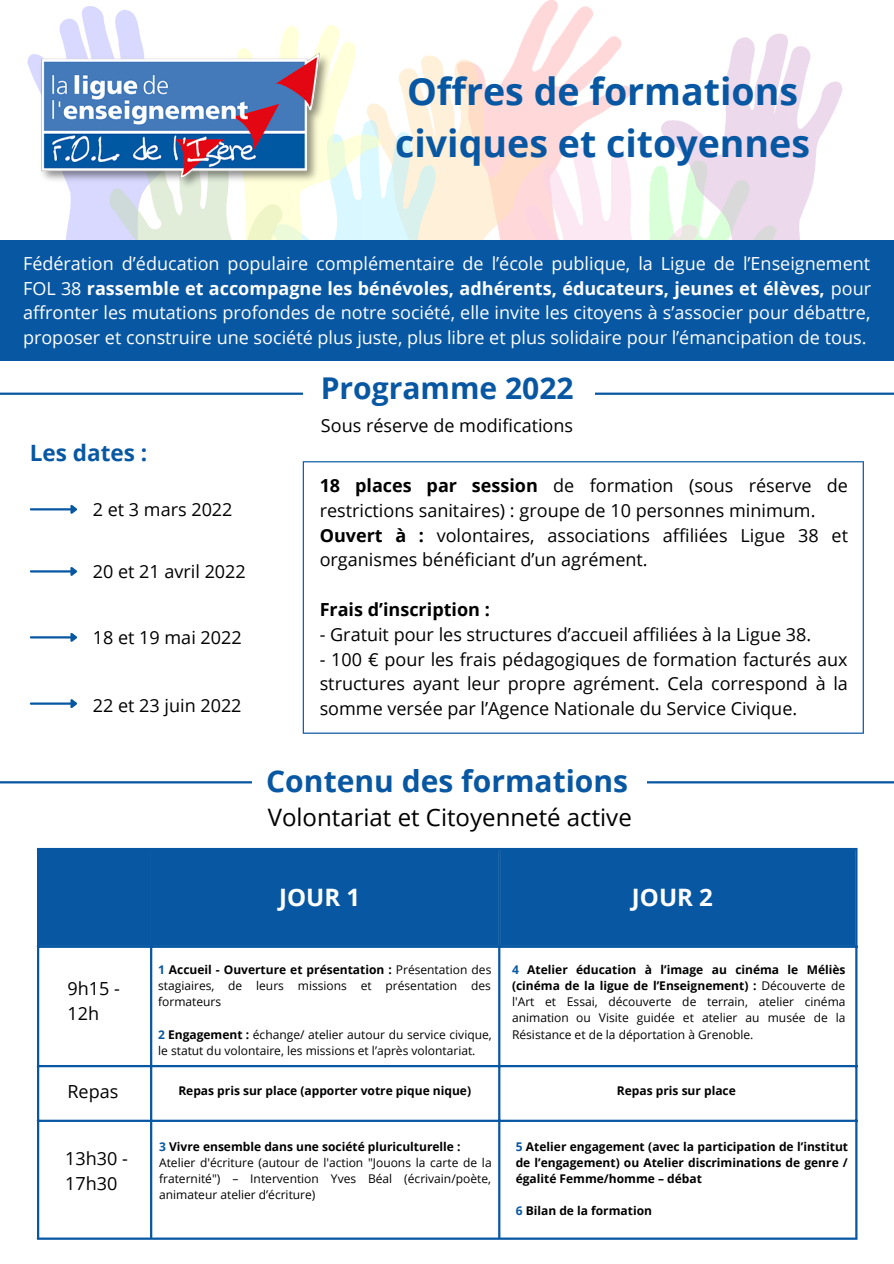
<style>
.page{position:relative;width:894px;height:1264px;background:#fff}
.page>*{position:absolute;margin:0;border:0;box-sizing:border-box;transform-origin:0 0}
.t1{font:700 37.5px/51.8px "Open Sans";color:#0857a3;text-align:center}
.t2{font:700 30px "Open Sans";color:#0857a3}
.t3{font:24px "Open Sans";color:#000}
.t4{font:700 24px "Open Sans";color:#fff}
.t5{font:700 22.5px "Open Sans";color:#0857a3}
.t6{font:18px/24.8px "Open Sans";color:#000}
.t7{font:18px/24.8px "Open Sans";color:#fff;text-align:justify}
.t8{font:700 18px "Open Sans";color:#000}
.t9{font:12px/16px "Open Sans";color:#000;text-align:justify}
.t10{font:700 12px/16px "Open Sans";color:#000;text-align:justify}
.s1{font-weight:700}
.s2{font-weight:700;color:#0857a3}
.s3{color:#0857a3}
</style>
<div class="page">
<img style="left:0;top:0;width:893px;height:241px">
<img style="left:37px;top:44px;width:297px;height:145px">
<div style="left:0;top:241px;width:893px;height:120px;background:#0857a3"></div>
<hr style="left:0;top:392px;width:893px;height:3px;background:#0857a3">
<hr style="left:0;top:781px;width:893px;height:2px;background:#0857a3">
<div style="left:302px;top:370px;width:292px;height:78px;background:#fff"></div>
<div style="left:252px;top:743px;width:394px;height:78px;background:#fff"></div>
<hr style="left:31px;top:508px;width:39px;height:2px;background:#0857a3">
<svg style="left:68px;top:504px;width:9px;height:10px"></svg>
<hr style="left:31px;top:570px;width:39px;height:2px;background:#0857a3">
<svg style="left:68px;top:567px;width:9px;height:9px"></svg>
<hr style="left:31px;top:636px;width:39px;height:2px;background:#0857a3">
<svg style="left:68px;top:633px;width:9px;height:9px"></svg>
<hr style="left:31px;top:702px;width:39px;height:2px;background:#0857a3">
<svg style="left:68px;top:699px;width:9px;height:9px"></svg>
<svg style="left:302px;top:461px;width:561px;height:272px"></svg>
<div style="left:39px;top:850px;width:816px;height:95px;background:#0857a3"></div>
<hr style="left:37px;top:850px;width:2px;height:387px;background:#0857a3">
<hr style="left:150px;top:850px;width:2px;height:387px;background:#0857a3">
<hr style="left:498px;top:850px;width:2px;height:387px;background:#0857a3">
<hr style="left:855px;top:850px;width:2px;height:387px;background:#0857a3">
<hr style="left:37px;top:848px;width:820px;height:2px;background:#0857a3">
<hr style="left:37px;top:945px;width:820px;height:2px;background:#0857a3">
<hr style="left:37px;top:1064px;width:820px;height:3px;background:#0857a3">
<hr style="left:37px;top:1119px;width:820px;height:2px;background:#0857a3">
<hr style="left:37px;top:1237px;width:820px;height:2px;background:#0857a3">
<p class="t1" style="left:395px;top:65px;width:416px">Offres de formations civiques et citoyennes</p>
<p class="t7" style="left:23px;top:250px;width:849px">Fédération d’éducation populaire complémentaire de l’école publique, la Ligue de l’Enseignement FOL 38 <span class="s1">rassemble et accompagne les bénévoles, adhérents, éducateurs, jeunes et élèves,</span> pour affronter les mutations profondes de notre société, elle invite les citoyens à s’associer pour débattre, proposer et construire une société plus juste, plus libre et plus solidaire pour l’émancipation de tous.</p>
<p class="t2" style="left:320px;top:367px;width:254px">Programme 2022</p>
<p class="t5" style="left:30px;top:436px;width:119px">Les dates :</p>
<p class="t6" style="left:93px;top:496px;width:141px">2 et 3 mars 2022</p>
<p class="t6" style="left:93px;top:558px;width:154px">20 et 21 avril 2022</p>
<p class="t6" style="left:93px;top:624px;width:150px">18 et 19 mai 2022</p>
<p class="t6" style="left:93px;top:692px;width:150px">22 et 23 juin 2022</p>
<p class="t6" style="left:321px;top:413px;width:253px">Sous réserve de modifications</p>
<p class="t6" style="left:319px;top:472px;width:529px"><span class="s1">18 places par session</span> de formation (sous réserve de restrictions sanitaires) : groupe de 10 personnes minimum.</p>
<p class="t6" style="left:319px;top:522px;width:529px"><span class="s1">Ouvert à :</span> volontaires, associations affiliées Ligue 38 et organismes bénéficiant d’un agrément.</p>
<p class="t8" style="left:319px;top:596px;width:172px">Frais d’inscription :</p>
<p class="t6" style="left:319px;top:621px;width:493px">- Gratuit pour les structures d’accueil affiliées à la Ligue 38.</p>
<p class="t6" style="left:319px;top:646px;width:529px;text-align:justify">- 100 € pour les frais pédagogiques de formation facturés aux structures ayant leur propre agrément. Cela correspond à la somme versée par l’Agence Nationale du Service Civique.</p>
<p class="t2" style="left:266px;top:759px;width:363px">Contenu des formations</p>
<p class="t3" style="left:267px;top:800px;width:365px">Volontariat et Citoyenneté active</p>
<p class="t4" style="left:279px;top:880px;width:82px">JOUR 1</p>
<p class="t4" style="left:631px;top:880px;width:82px">JOUR 2</p>
<p class="t6" style="left:67px;top:975px;width:54px">9h15 -<br>12h</p>
<p class="t6" style="left:67px;top:1078px;width:52px">Repas</p>
<p class="t6" style="left:65px;top:1145px;width:64px">13h30 -<br>17h30</p>
<p class="t9" style="left:158px;top:961px;width:334px"><span class="s2">1</span> <span class="s1">Accueil - Ouverture et présentation :</span> Présentation des stagiaires, de leurs missions et présentation des formateurs</p>
<p class="t9" style="left:158px;top:1025px;width:335px"><span class="s2">2</span> <span class="s1">Engagement :</span> échange/ atelier autour du service civique, le statut du volontaire, les missions et l’après volontariat.</p>
<p class="t9" style="left:512px;top:961px;width:335px"><span class="s2">4</span> <span class="s1">Atelier éducation à l’image au cinéma le Méliès (cinéma de la ligue de l’Enseignement) :</span> Découverte de l'Art et Essai, découverte de terrain, atelier cinéma animation ou Visite guidée et atelier au musée de la Résistance et de la déportation à Grenoble.</p>
<p class="t10" style="left:178px;top:1082px;width:294px">Repas pris sur place (apporter votre pique nique)</p>
<p class="t10" style="left:616px;top:1082px;width:120px">Repas pris sur place</p>
<p class="t10" style="left:159px;top:1137px;width:303px"><span class="s3">3</span> Vivre ensemble dans une société pluriculturelle :</p>
<p class="t9" style="left:159px;top:1153px;width:334px">Atelier d'écriture (autour de l'action "Jouons la carte de la fraternité") – Intervention Yves Béal (écrivain/poète, animateur atelier d’écriture)</p>
<p class="t10" style="left:515px;top:1137px;width:334px"><span class="s3">5</span> Atelier engagement (avec la participation de l’institut de l’engagement) ou Atelier discriminations de genre / égalité Femme/homme – débat</p>
<p class="t10" style="left:515px;top:1201px;width:138px"><span class="s3">6</span> Bilan de la formation</p>
</div>
